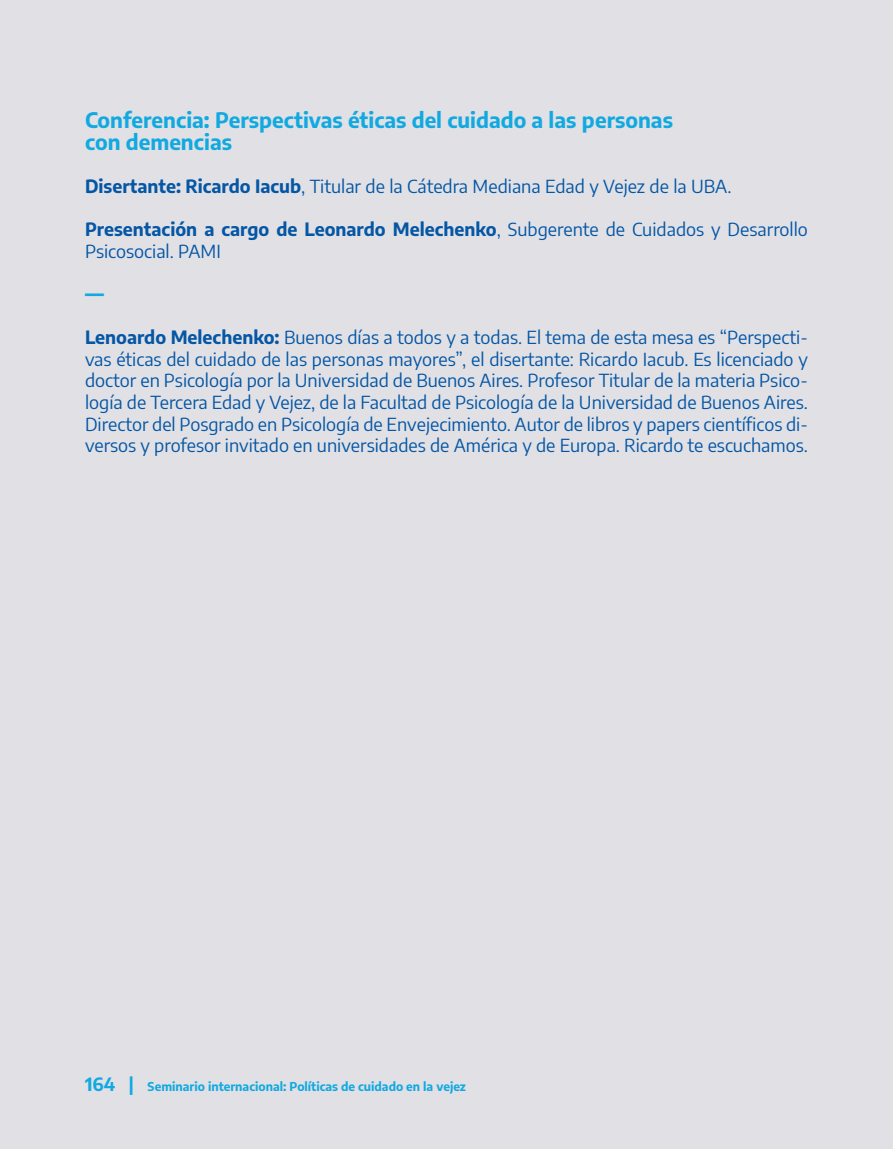
<style>
.page{position:relative;width:893px;height:1149px;background:#fff}
.page>*{position:absolute;margin:0;border:0;box-sizing:border-box;transform-origin:0 0}
.t1{font:700 21px/21.6px "Encode Sans";color:#12a9e1}
.t2{font:18px/21.6px "Encode Sans";color:#0556a5}
.t3{font:700 12px "Encode Sans";color:#12a9e1}
.s1{font-weight:700}
.s2{font-size:18px}
</style>
<div class="page">
<div style="left:0;top:0;width:893px;height:1148px;background:#e1e1e5"></div>
<p class="t1" style="left:85px;top:108px;width:589px">Conferencia: Perspectivas éticas del cuidado a las personas con demencias</p>
<p class="t2" style="left:85px;top:174px;width:648px"><span class="s1">Disertante: Ricardo Iacub</span>, Titular de la Cátedra Mediana Edad y Vejez de la UBA.</p>
<p class="t2" style="left:85px;top:218px;width:724px"><span class="s1">Presentación a cargo de Leonardo Melechenko</span>, Subgerente de Cuidados y Desarrollo<br>Psicosocial. PAMI</p>
<p class="t1" style="left:85px;top:281px;width:20px">—</p>
<p class="t2" style="left:85px;top:326px;width:724px;text-align:justify"><span class="s1">Lenoardo Melechenko:</span> Buenos días a todos y a todas. El tema de esta mesa es “Perspecti&shy;vas éticas del cuidado de las personas mayores”, el disertante: Ricardo Iacub. Es licenciado y doctor en Psicología por la Universidad de Buenos Aires. Profesor Titular de la materia Psico&shy;logía de Tercera Edad y Vejez, de la Facultad de Psicología de la Universidad de Buenos Aires.<br>Director del Posgrado en Psicología de Envejecimiento. Autor de libros y papers científicos di&shy;versos y profesor invitado en universidades de América y de Europa. Ricardo te escuchamos.</p>
<p class="t3" style="left:85px;top:1077px;width:382px"><span class="s2">164 |</span> Seminario internacional: Políticas de cuidado en la vejez</p>
</div>
